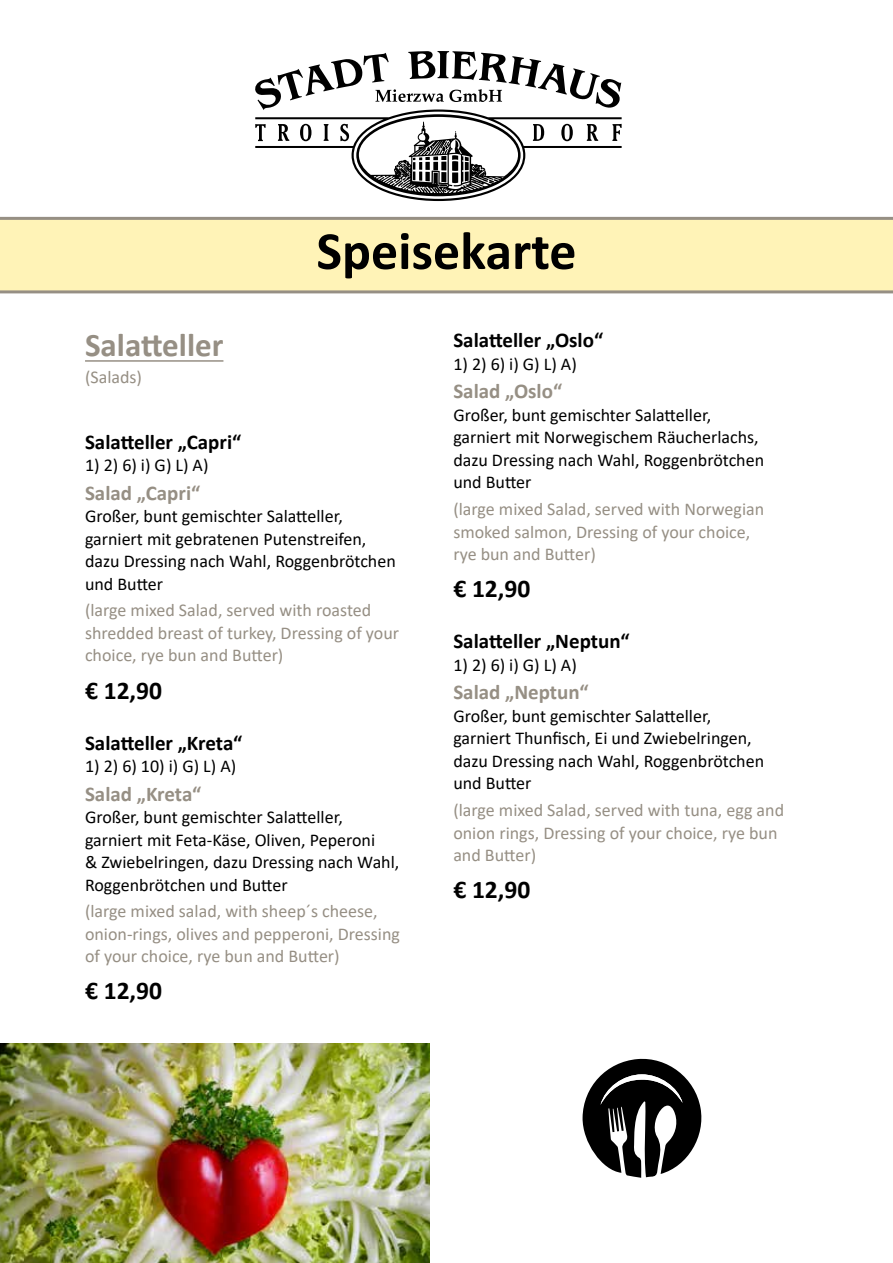
<style>
.page{position:relative;width:893px;height:1263px;background:#fff}
.page>*{position:absolute;margin:0;border:0;box-sizing:border-box;transform-origin:0 0}
.t1{font:700 54px "Calibri";color:#000}
.t2{font:700 33px "Calibri";color:#968f84}
.t3{font:700 25.5px "Calibri";color:#000}
.t4{font:700 21px "Calibri";color:#000}
.t5{font:700 21px "Calibri";color:#968f84}
.t6{font:18px/22.5px "Calibri";color:#000}
.t7{font:18px/22.5px "Calibri";color:#968f84}
</style>
<div class="page">
<img style="left:0;top:1043px;width:429px;height:220px">
<svg style="left:255px;top:51px;width:367px;height:58px"></svg>
<svg style="left:255px;top:109px;width:367px;height:92px"></svg>
<svg style="left:375px;top:89px;width:127px;height:13px"></svg>
<svg style="left:0;top:217px;width:893px;height:76px;background:#f7ebb3"></svg>
<hr style="left:85px;top:360px;width:138px;height:2px;background:#968f84">
<svg style="left:582px;top:1058px;width:120px;height:120px"></svg>
<h1 class="t1" style="left:316px;top:213px;width:262px">Speisekarte</h1>
<h2 class="t2" style="left:85px;top:322px;width:140px">Salatteller</h2>
<p class="t7" style="left:85px;top:365px;width:59px">(Salads)</p>
<p class="t4" style="left:85px;top:427px;width:158px">Salatteller „Capri“</p>
<p class="t6" style="left:85px;top:453px;width:125px">1) 2) 6) i) G) L) A)</p>
<p class="t5" style="left:85px;top:478px;width:117px">Salad „Capri“</p>
<p class="t6" style="left:85px;top:504px;width:312px">Großer, bunt gemischter Salatteller, garniert mit gebratenen Putenstreifen, dazu Dressing nach Wahl, Roggenbrötchen und Butter</p>
<p class="t7" style="left:85px;top:599px;width:316px">(large mixed Salad, served with roasted shredded breast of turkey, Dressing of your choice, rye bun and Butter)</p>
<h3 class="t3" style="left:85px;top:672px;width:78px">€ 12,90</h3>
<p class="t4" style="left:85px;top:728px;width:159px">Salatteller „Kreta“</p>
<p class="t6" style="left:85px;top:754px;width:153px">1) 2) 6) 10) i) G) L) A)</p>
<p class="t5" style="left:85px;top:779px;width:118px">Salad „Kreta“</p>
<p class="t6" style="left:85px;top:805px;width:316px">Großer, bunt gemischter Salatteller, garniert mit Feta-Käse, Oliven, Peperoni<br>&amp; Zwiebelringen, dazu Dressing nach Wahl, Roggenbrötchen und Butter</p>
<p class="t7" style="left:85px;top:899px;width:316px">(large mixed salad, with sheep´s cheese, onion-rings, olives and pepperoni, Dressing of your choice, rye bun and Butter)</p>
<h3 class="t3" style="left:85px;top:973px;width:78px">€ 12,90</h3>
<p class="t4" style="left:453px;top:326px;width:151px">Salatteller „Oslo“</p>
<p class="t6" style="left:453px;top:352px;width:125px">1) 2) 6) i) G) L) A)</p>
<p class="t5" style="left:453px;top:377px;width:110px">Salad „Oslo“</p>
<p class="t6" style="left:453px;top:403px;width:312px">Großer, bunt gemischter Salatteller, garniert mit Norwegischem Räucherlachs, dazu Dressing nach Wahl, Roggenbrötchen und Butter</p>
<p class="t7" style="left:453px;top:497px;width:312px">(large mixed Salad, served with Norwegian smoked salmon, Dressing of your choice, rye bun and Butter)</p>
<h3 class="t3" style="left:453px;top:571px;width:78px">€ 12,90</h3>
<p class="t4" style="left:453px;top:626px;width:178px">Salatteller „Neptun“</p>
<p class="t6" style="left:453px;top:653px;width:125px">1) 2) 6) i) G) L) A)</p>
<p class="t5" style="left:453px;top:677px;width:137px">Salad „Neptun“</p>
<p class="t6" style="left:453px;top:704px;width:312px">Großer, bunt gemischter Salatteller, garniert Thunfisch, Ei und Zwiebelringen, dazu Dressing nach Wahl, Roggenbrötchen und Butter</p>
<p class="t7" style="left:453px;top:798px;width:332px">(large mixed Salad, served with tuna, egg and onion rings, Dressing of your choice, rye bun and Butter)</p>
<h3 class="t3" style="left:453px;top:871px;width:78px">€ 12,90</h3>
</div>
